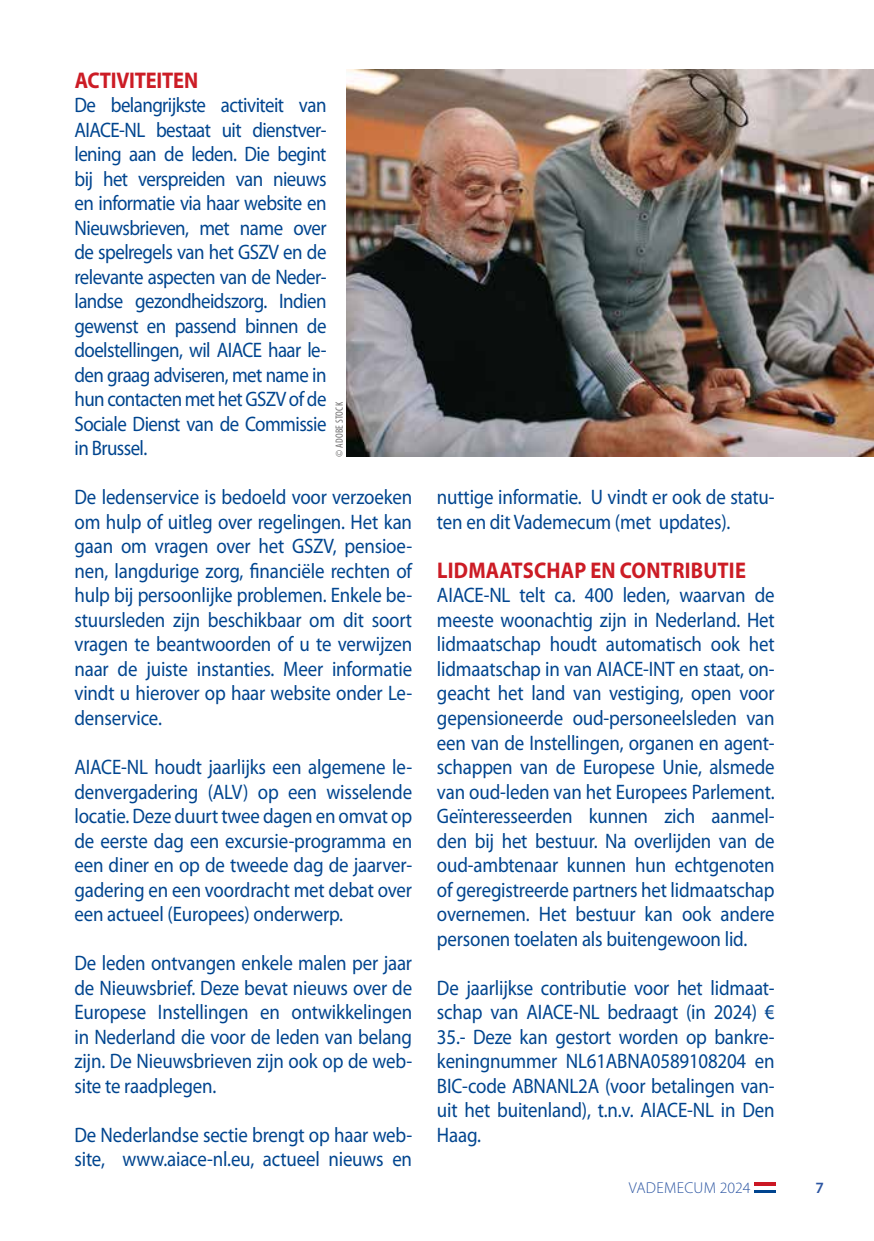
<style>
.page{position:relative;width:874px;height:1241px;background:#fff}
.page>*{position:absolute;margin:0;border:0;box-sizing:border-box;transform-origin:0 0}
.t1{font:700 22.75px "Myriad Pro";letter-spacing:.01em;color:#cc1c25;scale:.9 1}
.t2{font:700 22.75px "Myriad Pro";letter-spacing:-.01em;color:#cc1c25;scale:.9 1}
.t3{font:21px/24.5px "Myriad Pro";letter-spacing:-.01em;color:#00458f;text-align:justify;scale:.9 1}
.t4{font:300 15.75px "Myriad Pro";letter-spacing:.02em;color:#2c55a2}
.t5{font:600 15.75px "Myriad Pro";color:#2c55a2}
.t6{font:condensed 10.5px "Myriad Pro";letter-spacing:.02em;color:#706f6f}
</style>
<div class="page">
<hr style="left:753px;top:1189px;width:21px;height:3px;background:#00448f">
<svg style="left:754px;top:1185px;width:20px;height:1px"></svg>
<svg style="left:754px;top:1182px;width:20px;height:3px"></svg>
<img style="left:346px;top:69px;width:527px;height:387px">
<p class="t2" style="left:75px;top:65px;width:139px">ACTIVITEITEN</p>
<p class="t3" style="left:74px;top:92px;width:281px">De belangrijkste activiteit van AIACE-NL bestaat uit dienstver&shy;lening aan de leden. Die begint bij het verspreiden van nieuws en informatie via haar website en Nieuwsbrieven, met name over de spelregels van het GSZV en de relevante aspecten van de Neder&shy;landse gezondheidszorg. Indien gewenst en passend binnen de doelstellingen, wil AIACE haar le&shy;den graag adviseren, met name in hun contacten met het GSZV of de Sociale Dienst van de Commissie in Brussel.</p>
<p class="t3" style="left:74px;top:484px;width:376px">De ledenservice is bedoeld voor verzoeken om hulp of uitleg over regelingen. Het kan gaan om vragen over het GSZV, pensioe&shy;nen, langdurige zorg, financiële rechten of hulp bij persoonlijke problemen. Enkele be&shy;stuursleden zijn beschikbaar om dit soort vragen te beantwoorden of u te verwijzen naar de juiste instanties. Meer informatie vindt u hierover op haar website onder Le&shy;denservice.</p>
<p class="t3" style="left:74px;top:754px;width:376px">AIACE-NL houdt jaarlijks een algemene le&shy;denvergadering (ALV) op een wisselende locatie. Deze duurt twee dagen en omvat op de eerste dag een excursie-programma en een diner en op de tweede dag de jaarver&shy;gadering en een voordracht met debat over een actueel (Europees) onderwerp.</p>
<p class="t3" style="left:74px;top:950px;width:376px">De leden ontvangen enkele malen per jaar de Nieuwsbrief. Deze bevat nieuws over de Europese Instellingen en ontwikkelingen in Nederland die voor de leden van belang zijn. De Nieuwsbrieven zijn ook op de web&shy;site te raadplegen.</p>
<p class="t3" style="left:74px;top:1121px;width:376px">De Nederlandse sectie brengt op haar web&shy;site, www.aiace-nl.eu, actueel nieuws en</p>
<p class="t6" style="left:333px;top:456px;width:56px;rotate:-90deg">© ADOBE STOCK</p>
<p class="t3" style="left:437px;top:484px;width:376px">nuttige informatie. U vindt er ook de statu&shy;ten en dit Vademecum (met updates).</p>
<p class="t1" style="left:437px;top:555px;width:344px">LIDMAATSCHAP EN CONTRIBUTIE</p>
<p class="t3" style="left:437px;top:582px;width:376px">AIACE-NL telt ca. 400 leden, waarvan de meeste woonachtig zijn in Nederland. Het lidmaatschap houdt automatisch ook het lidmaatschap in van AIACE-INT en staat, on&shy;geacht het land van vestiging, open voor gepensioneerde oud-personeelsleden van een van de Instellingen, organen en agent&shy;schappen van de Europese Unie, alsmede van oud-leden van het Europees Parlement.<br>Geïnteresseerden kunnen zich aanmel&shy;den bij het bestuur. Na overlijden van de oud-ambtenaar kunnen hun echtgenoten of geregistreerde partners het lidmaatschap overnemen. Het bestuur kan ook andere personen toelaten als buitengewoon lid.</p>
<p class="t3" style="left:437px;top:974px;width:376px">De jaarlijkse contributie voor het lidmaat&shy;schap van AIACE-NL bedraagt (in 2024) € 35.- Deze kan gestort worden op bankre&shy;keningnummer NL61ABNA0589108204 en BIC-code ABNANL2A (voor betalingen van&shy;uit het buitenland), t.n.v. AIACE-NL in Den Haag.</p>
<p class="t4" style="left:628px;top:1178px;width:123px">VADEMECUM 2024</p>
<p class="t5" style="left:815px;top:1177px;width:10px">7</p>
</div>
